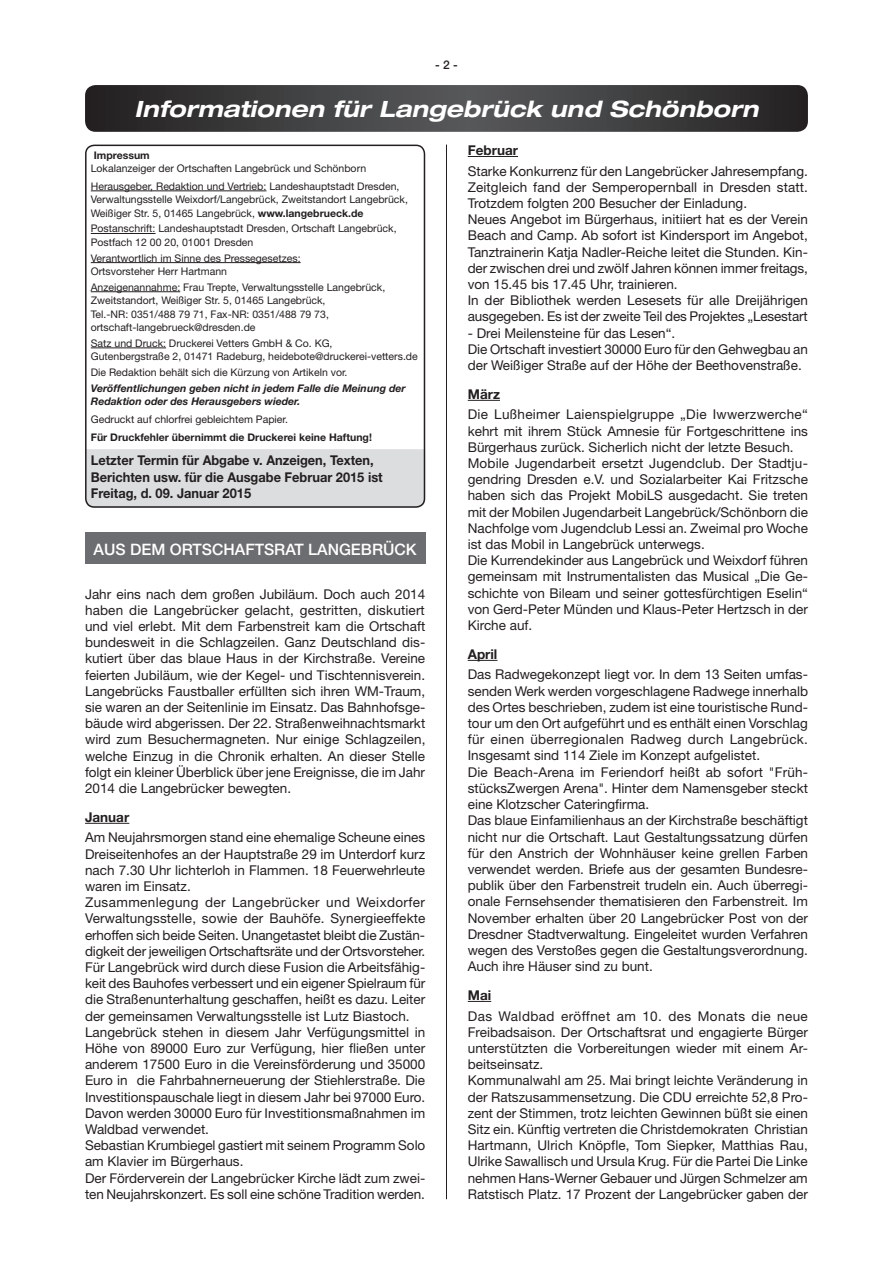
<style>
.page{position:relative;width:893px;height:1263px;background:#fff}
.page>*{position:absolute;margin:0;border:0;box-sizing:border-box;transform-origin:0 0}
.t1{font:italic 700 expanded 22.5px "Helvetica Neue";color:#fff}
.t2{font:500 15.75px "Helvetica Neue";color:#fff}
.t3{font:13.5px/16.2px "Helvetica Neue";color:#231f20}
.t4{font:700 13.5px/16.2px "Helvetica Neue";color:#231f20;scale:.95 1}
.t5{font:700 13.5px "Helvetica Neue";color:#231f20}
.t6{font:500 12px "Helvetica Neue";color:#231f20}
.t7{font:10.5px/13.5px "Helvetica Neue";color:#231f20}
.t8{font:italic 700 10.5px/13.5px "Helvetica Neue";color:#231f20}
.t9{font:700 10.5px "Helvetica Neue";color:#231f20}
.s1{font-weight:700}
</style>
<div class="page">
<hr style="left:446px;top:145px;width:1px;height:1054px;background:#231f20">
<svg style="left:85px;top:85px;width:723px;height:47px;background:#3f3e40"></svg>
<div style="left:85px;top:449px;width:340px;height:59px;background:#dcdddf"></div>
<hr style="left:91px;top:191px;width:175px;height:1px;background:#231f20">
<hr style="left:91px;top:233px;width:65px;height:1px;background:#231f20">
<hr style="left:91px;top:262px;width:210px;height:1px;background:#231f20">
<hr style="left:91px;top:291px;width:89px;height:1px;background:#231f20">
<hr style="left:91px;top:348px;width:75px;height:1px;background:#231f20">
<div style="left:85px;top:145px;width:340px;height:363px;border:2px solid #231f20;border-radius:9px"></div>
<div style="left:85px;top:532px;width:340px;height:32px;background:#6c6d70"></div>
<hr style="left:85px;top:823px;width:44px;height:1px;background:#231f20">
<hr style="left:468px;top:156px;width:50px;height:1px;background:#231f20">
<hr style="left:468px;top:400px;width:32px;height:1px;background:#231f20">
<svg style="left:468px;top:660px;width:29px;height:1px"></svg>
<svg style="left:468px;top:1001px;width:23px;height:1px"></svg>
<p class="t6" style="left:435px;top:57px;width:24px">- 2 -</p>
<h1 class="t1" style="left:135px;top:94px;width:625px">Informationen für Langebrück und Schönborn</h1>
<p class="t9" style="left:94px;top:148px;width:57px">Impressum</p>
<p class="t7" style="left:91px;top:159px;width:310px;line-height:17.7px">Lokalanzeiger der Ortschaften Langebrück und Schönborn<br>Herausgeber, Redaktion und Vertrieb: Landeshauptstadt Dresden,</p>
<p class="t7" style="left:91px;top:193px;width:319px">Verwaltungsstelle Weixdorf/Langebrück, Zweitstandort Langebrück,<br>Weißiger Str. 5, 01465 Langebrück, <span class="s1">www.langebrueck.de</span></p>
<p class="t7" style="left:91px;top:222px;width:307px">Postanschrift: Landeshauptstadt Dresden, Ortschaft Langebrück,<br>Postfach 12 00 20, 01001 Dresden</p>
<p class="t7" style="left:91px;top:251px;width:211px">Verantwortlich im Sinne des Pressegesetzes:<br>Ortsvorsteher Herr Hartmann</p>
<p class="t7" style="left:91px;top:280px;width:296px">Anzeigenannahme: Frau Trepte, Verwaltungsstelle Langebrück, Zweitstandort, Weißiger Str. 5, 01465 Langebrück,<br>Tel.-NR: 0351/488 79 71, Fax-NR: 0351/488 79 73, ortschaft-langebrueck@dresden.de</p>
<p class="t7" style="left:91px;top:336px;width:328px">Satz und Druck: Druckerei Vetters GmbH &amp; Co. KG,<br>Gutenbergstraße 2, 01471 Radeburg, heidebote@druckerei-vetters.de</p>
<p class="t7" style="left:91px;top:365px;width:258px">Die Redaktion behält sich die Kürzung von Artikeln vor.</p>
<p class="t8" style="left:91px;top:381px;width:316px">Veröffentlichungen geben nicht in jedem Falle die Meinung der<br>Redaktion oder des Herausgebers wieder.</p>
<p class="t7" style="left:91px;top:412px;width:199px">Gedruckt auf chlorfrei gebleichtem Papier.</p>
<p class="t9" style="left:91px;top:430px;width:283px">Für Druckfehler übernimmt die Druckerei keine Haftung!</p>
<p class="t4" style="left:91px;top:452px;width:309px">Letzter Termin für Abgabe v. Anzeigen, Texten,<br>Berichten usw. für die Ausgabe Februar 2015 ist<br>Freitag, d. 09. Januar 2015</p>
<p class="t5" style="left:468px;top:142px;width:52px">Februar</p>
<p class="t3" style="left:468px;top:162px;width:342px">Starke Konkurrenz für den Langebrücker Jahresempfang.<br>Zeitgleich fand der Semperopernball in Dresden statt.<br>Trotzdem folgten 200 Besucher der Einladung.<br>Neues Angebot im Bürgerhaus, initiiert hat es der Verein Beach and Camp. Ab sofort ist Kindersport im Angebot, Tanztrainerin Katja Nadler-Reiche leitet die Stunden. Kin&shy;der zwischen drei und zwölf Jahren können immer freitags, von 15.45 bis 17.45 Uhr, trainieren.<br>In der Bibliothek werden Lesesets für alle Dreijährigen ausgegeben. Es ist der zweite Teil des Projektes „Lesestart</p>
<p class="t3" style="left:468px;top:324px;width:342px">- Drei Meilensteine für das Lesen“.<br>Die Ortschaft investiert 30000 Euro für den Gehwegbau an der Weißiger Straße auf der Höhe der Beethovenstraße.</p>
<p class="t5" style="left:468px;top:386px;width:34px">März</p>
<p class="t3" style="left:468px;top:406px;width:342px">Die Lußheimer Laienspielgruppe „Die Iwwerzwerche“ kehrt mit ihrem Stück Amnesie für Fortgeschrittene ins Bürgerhaus zurück. Sicherlich nicht der letzte Besuch.<br>Mobile Jugendarbeit ersetzt Jugendclub. Der Stadtju&shy;gendring Dresden e.V. und Sozialarbeiter Kai Fritzsche haben sich das Projekt MobiLS ausgedacht. Sie treten mit der Mobilen Jugendarbeit Langebrück/Schönborn die Nachfolge vom Jugendclub Lessi an. Zweimal pro Woche ist das Mobil in Langebrück unterwegs.<br>Die Kurrendekinder aus Langebrück und Weixdorf führen gemeinsam mit Instrumentalisten das Musical „Die Ge&shy;schichte von Bileam und seiner gottesfürchtigen Eselin“ von Gerd-Peter Münden und Klaus-Peter Hertzsch in der Kirche auf.</p>
<p class="t5" style="left:468px;top:646px;width:31px">April</p>
<p class="t3" style="left:468px;top:666px;width:342px">Das Radwegekonzept liegt vor. In dem 13 Seiten umfas&shy;senden Werk werden vorgeschlagene Radwege innerhalb des Ortes beschrieben, zudem ist eine touristische Rund&shy;tour um den Ort aufgeführt und es enthält einen Vorschlag für einen überregionalen Radweg durch Langebrück.<br>Insgesamt sind 114 Ziele im Konzept aufgelistet.<br>Die Beach-Arena im Feriendorf heißt ab sofort "Früh&shy;stücksZwergen Arena". Hinter dem Namensgeber steckt eine Klotzscher Cateringfirma.<br>Das blaue Einfamilienhaus an der Kirchstraße beschäftigt nicht nur die Ortschaft. Laut Gestaltungssatzung dürfen für den Anstrich der Wohnhäuser keine grellen Farben verwendet werden. Briefe aus der gesamten Bundesre&shy;publik über den Farbenstreit trudeln ein. Auch überregi&shy;onale Fernsehsender thematisieren den Farbenstreit. Im November erhalten über 20 Langebrücker Post von der Dresdner Stadtverwaltung. Eingeleitet wurden Verfahren wegen des Verstoßes gegen die Gestaltungsverordnung.<br>Auch ihre Häuser sind zu bunt.</p>
<p class="t5" style="left:468px;top:987px;width:25px">Mai</p>
<p class="t3" style="left:468px;top:1007px;width:342px">Das Waldbad eröffnet am 10. des Monats die neue Freibadsaison. Der Ortschaftsrat und engagierte Bürger unterstützten die Vorbereitungen wieder mit einem Ar&shy;beitseinsatz.<br>Kommunalwahl am 25. Mai bringt leichte Veränderung in der Ratszusammensetzung. Die CDU erreichte 52,8 Pro&shy;zent der Stimmen, trotz leichten Gewinnen büßt sie einen Sitz ein. Künftig vertreten die Christdemokraten Christian Hartmann, Ulrich Knöpfle, Tom Siepker, Matthias Rau, Ulrike Sawallisch und Ursula Krug. Für die Partei Die Linke nehmen Hans-Werner Gebauer und Jürgen Schmelzer am Ratstisch Platz. 17 Prozent der Langebrücker gaben der</p>
<p class="t2" style="left:94px;top:540px;width:324px">AUS DEM ORTSCHAFTSRAT LANGEBRÜCK</p>
<p class="t3" style="left:85px;top:585px;width:342px;text-align:justify">Jahr eins nach dem großen Jubiläum. Doch auch 2014 haben die Langebrücker gelacht, gestritten, diskutiert und viel erlebt. Mit dem Farbenstreit kam die Ortschaft bundesweit in die Schlagzeilen. Ganz Deutschland dis&shy;kutiert über das blaue Haus in der Kirchstraße. Vereine feierten Jubiläum, wie der Kegel- und Tischtennisverein.<br>Langebrücks Faustballer erfüllten sich ihren WM-Traum, sie waren an der Seitenlinie im Einsatz. Das Bahnhofsge&shy;bäude wird abgerissen. Der 22. Straßenweihnachtsmarkt wird zum Besuchermagneten. Nur einige Schlagzeilen, welche Einzug in die Chronik erhalten. An dieser Stelle folgt ein kleiner Überblick über jene Ereignisse, die im Jahr 2014 die Langebrücker bewegten.</p>
<p class="t5" style="left:85px;top:809px;width:46px">Januar</p>
<p class="t3" style="left:85px;top:829px;width:342px">Am Neujahrsmorgen stand eine ehemalige Scheune eines Dreiseitenhofes an der Hauptstraße 29 im Unterdorf kurz nach 7.30 Uhr lichterloh in Flammen. 18 Feuerwehrleute waren im Einsatz.<br>Zusammenlegung der Langebrücker und Weixdorfer Verwaltungsstelle, sowie der Bauhöfe. Synergieeffekte erhoffen sich beide Seiten. Unangetastet bleibt die Zustän&shy;digkeit der jeweiligen Ortschaftsräte und der Ortsvorsteher.<br>Für Langebrück wird durch diese Fusion die Arbeitsfähig&shy;keit des Bauhofes verbessert und ein eigener Spielraum für die Straßenunterhaltung geschaffen, heißt es dazu. Leiter der gemeinsamen Verwaltungsstelle ist Lutz Biastoch.<br>Langebrück stehen in diesem Jahr Verfügungsmittel in Höhe von 89000 Euro zur Verfügung, hier fließen unter anderem 17500 Euro in die Vereinsförderung und 35000<br>Euro in die Fahrbahnerneuerung der Stiehlerstraße. Die Investitionspauschale liegt in diesem Jahr bei 97000 Euro.<br>Davon werden 30000 Euro für Investitionsmaßnahmen im Waldbad verwendet.<br>Sebastian Krumbiegel gastiert mit seinem Programm Solo am Klavier im Bürgerhaus.<br>Der Förderverein der Langebrücker Kirche lädt zum zwei&shy;ten Neujahrskonzert. Es soll eine schöne Tradition werden.</p>
</div>
